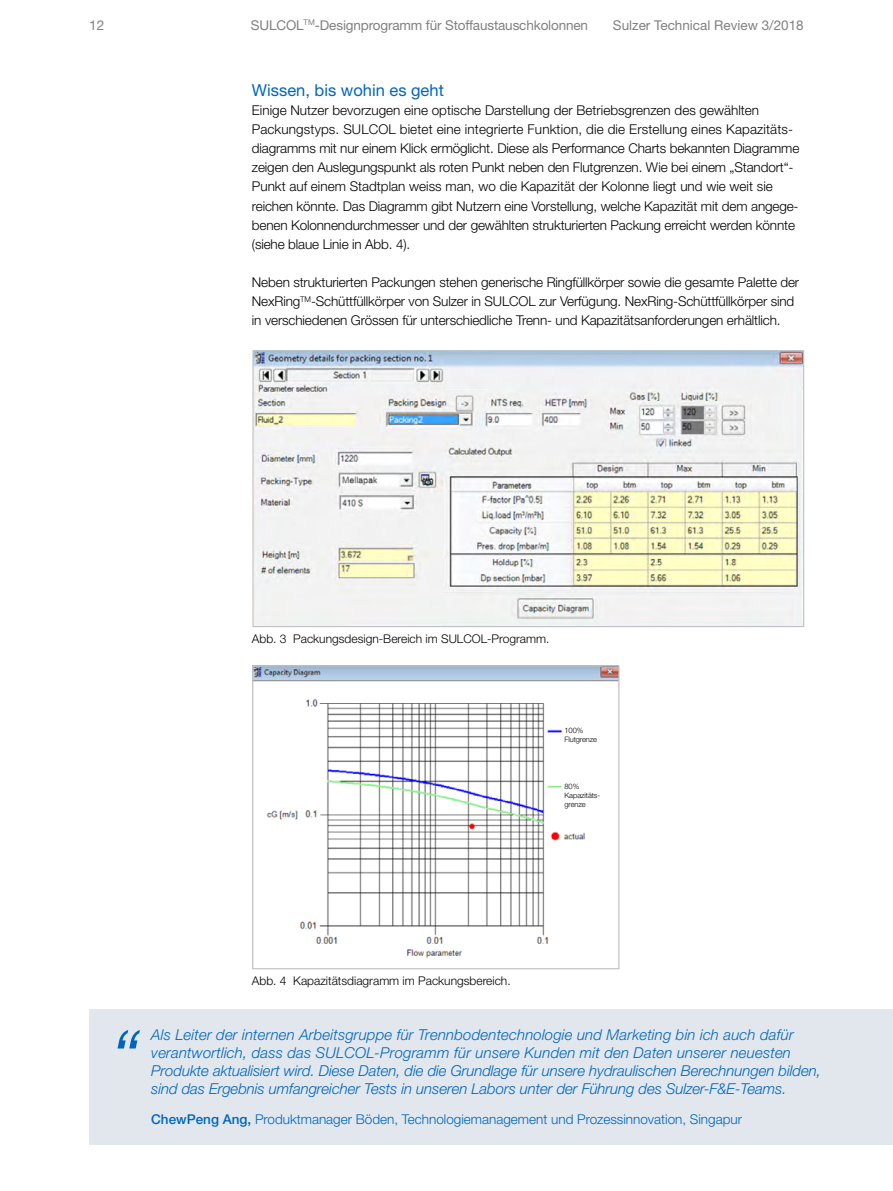
<style>
.page{position:relative;width:893px;height:1191px;background:#fff}
.page>*{position:absolute;margin:0;border:0;box-sizing:border-box;transform-origin:0 0}
.t1{font:16.5px "Helvetica Neue LT Std";color:#0065bf}
.t2{font:italic 300 15px/18px "Helvetica Neue LT Std";letter-spacing:-.005em;color:#0065bf}
.t3{font:300 13.5px/19.2px "Helvetica Neue LT Std";letter-spacing:-.01em;color:#000}
.t4{font:300 13.5px "Helvetica Neue LT Std";color:#0065bf}
.t5{font:13.5px "Helvetica Neue LT Std";letter-spacing:-.01em;color:#808080}
.t6{font:300 12px "Helvetica Neue LT Std";color:#000}
.t7{font:300 7.5px/9px "Helvetica Neue LT Std";letter-spacing:-.01em;color:#000}
.s1{font-weight:500}
</style>
<div class="page">
<img style="left:254px;top:352px;width:548px;height:273px">
<div style="left:252px;top:350px;width:552px;height:277px;border:1px solid #c0c0c0"></div>
<div style="left:89px;top:1009px;width:804px;height:135px;background:#e1e7ed"></div>
<img style="left:254px;top:667px;width:363px;height:291px">
<div style="left:252px;top:665px;width:367px;height:304px;border:1px solid #c0c0c0"></div>
<svg style="left:118px;top:1030px;width:22px;height:18px"></svg>
<p class="t5" style="left:89px;top:17px;width:17px">12</p>
<p class="t5" style="left:251px;top:17px;width:339px">SULCOL<sup>TM</sup>-Designprogramm für Stoffaustauschkolonnen</p>
<p class="t5" style="left:613px;top:17px;width:192px">Sulzer Technical Review 3/2018</p>
<p class="t1" style="left:252px;top:80px;width:193px">Wissen, bis wohin es geht</p>
<p class="t3" style="left:252px;top:100px;width:549px">Einige Nutzer bevorzugen eine optische Darstellung der Betriebsgrenzen des gewählten Packungstyps. SULCOL bietet eine integrierte Funktion, die die Erstellung eines Kapazitäts&shy;diagramms mit nur einem Klick ermöglicht. Diese als Performance Charts bekannten Diagramme zeigen den Auslegungspunkt als roten Punkt neben den Flutgrenzen. Wie bei einem „Standort“- Punkt auf einem Stadtplan weiss man, wo die Kapazität der Kolonne liegt und wie weit sie reichen könnte. Das Diagramm gibt Nutzern eine Vorstellung, welche Kapazität mit dem angege&shy;benen Kolonnendurchmesser und der gewählten strukturierten Packung erreicht werden könnte (siehe blaue Linie in Abb. 4).</p>
<p class="t3" style="left:252px;top:272px;width:549px">Neben strukturierten Packungen stehen generische Ringfüllkörper sowie die gesamte Palette der<br>NexRing<sup>TM</sup>-Schüttfüllkörper von Sulzer in SULCOL zur Verfügung. NexRing-Schüttfüllkörper sind in verschiedenen Grössen für unterschiedliche Trenn- und Kapazitätsanforderungen erhältlich.</p>
<p class="t6" style="left:252px;top:631px;width:299px">Abb. 3 Packungsdesign-Bereich im SULCOL-Programm.</p>
<p class="t7" style="left:564px;top:725px;width:34px">100%<br>Flutgrenze</p>
<p class="t7" style="left:564px;top:781px;width:36px">80%<br>Kapazitäts&shy;grenze</p>
<p class="t6" style="left:252px;top:973px;width:260px">Abb. 4 Kapazitätsdiagramm im Packungsbereich.</p>
<p class="t2" style="left:151px;top:1025px;width:671px">Als Leiter der internen Arbeitsgruppe für Trennbodentechnologie und Marketing bin ich auch dafür verantwortlich, dass das SULCOL-Programm für unsere Kunden mit den Daten unserer neuesten Produkte aktualisiert wird. Diese Daten, die die Grundlage für unsere hydraulischen Berechnungen bilden, sind das Ergebnis umfangreicher Tests in unseren Labors unter der Führung des Sulzer-F&amp;E-Teams.</p>
<p class="t4" style="left:151px;top:1110px;width:592px"><span class="s1">ChewPeng Ang,</span> Produktmanager Böden, Technologiemanagement und Prozessinnovation, Singapur</p>
</div>
